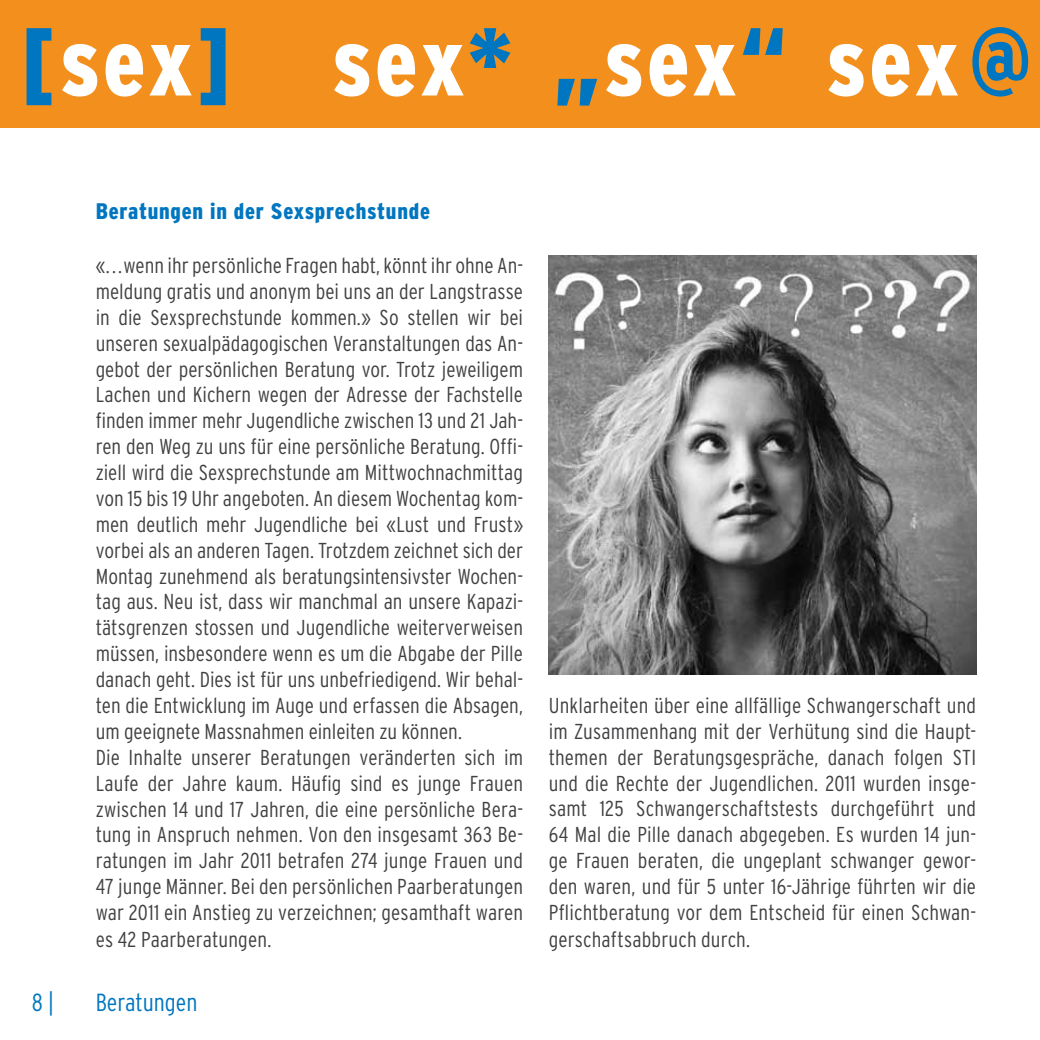
<style>
.page{position:relative;width:1040px;height:1040px;background:#fff}
.page>*{position:absolute;margin:0;border:0;box-sizing:border-box;transform-origin:0 0}
.t1{font:300 condensed 24.75px "Interstate";color:#0076c0}
.t2{font:900 condensed 22.5px "Interstate";letter-spacing:.035em;color:#0076c0}
.t3{font:300 condensed 21.6px/25.9px "Interstate";color:#414042}
</style>
<div class="page">
<div style="left:0;top:0;width:1040px;height:128px;background:#f3901d"></div>
<svg style="left:828px;top:44px;width:35px;height:53px"></svg>
<svg style="left:872px;top:44px;width:37px;height:53px"></svg>
<svg style="left:916px;top:45px;width:42px;height:50px"></svg>
<svg style="left:972px;top:27px;width:56px;height:70px"></svg>
<svg style="left:606px;top:44px;width:35px;height:53px"></svg>
<svg style="left:649px;top:44px;width:38px;height:53px"></svg>
<svg style="left:693px;top:45px;width:42px;height:50px"></svg>
<svg style="left:62px;top:44px;width:35px;height:53px"></svg>
<svg style="left:106px;top:44px;width:37px;height:53px"></svg>
<svg style="left:149px;top:45px;width:43px;height:50px"></svg>
<svg style="left:334px;top:44px;width:35px;height:53px"></svg>
<svg style="left:377px;top:44px;width:38px;height:53px"></svg>
<svg style="left:421px;top:28px;width:89px;height:67px"></svg>
<svg style="left:557px;top:79px;width:40px;height:27px"></svg>
<svg style="left:743px;top:28px;width:39px;height:27px"></svg>
<svg style="left:27px;top:28px;width:24px;height:77px"></svg>
<svg style="left:201px;top:28px;width:24px;height:77px"></svg>
<img style="left:549px;top:255px;width:427px;height:419px">
<p class="t2" style="left:96px;top:199px;width:336px">Beratungen in der Sexsprechstunde</p>
<p class="t3" style="left:96px;top:252px;width:429px">«...wenn ihr persönliche Fragen habt, könnt ihr ohne An&shy;meldung gratis und anonym bei uns an der Langstrasse in die Sexsprechstunde kommen.» So stellen wir bei unseren sexualpädagogischen Veranstaltungen das An&shy;gebot der persönlichen Beratung vor. Trotz jeweiligem Lachen und Kichern wegen der Adresse der Fachstelle finden immer mehr Jugendliche zwischen 13 und 21 Jah&shy;ren den Weg zu uns für eine persönliche Beratung. Offi&shy;ziell wird die Sexsprechstunde am Mittwochnachmittag von 15 bis 19 Uhr angeboten. An diesem Wochentag kom&shy;men deutlich mehr Jugendliche bei «Lust und Frust» vorbei als an anderen Tagen. Trotzdem zeichnet sich der Montag zunehmend als beratungsintensivster Wochen&shy;tag aus. Neu ist, dass wir manchmal an unsere Kapazi&shy;tätsgrenzen stossen und Jugendliche weiterverweisen müssen, insbesondere wenn es um die Abgabe der Pille danach geht. Dies ist für uns unbefriedigend. Wir behal&shy;ten die Entwicklung im Auge und erfassen die Absagen, um geeignete Massnahmen einleiten zu können.<br>Die Inhalte unserer Beratungen veränderten sich im Laufe der Jahre kaum. Häufig sind es junge Frauen zwischen 14 und 17 Jahren, die eine persönliche Bera&shy;tung in Anspruch nehmen. Von den insgesamt 363 Be&shy;ratungen im Jahr 2011 betrafen 274 junge Frauen und 47 junge Männer. Bei den persönlichen Paarberatungen war 2011 ein Anstieg zu verzeichnen; gesamthaft waren es 42 Paarberatungen.</p>
<p class="t1" style="left:32px;top:988px;width:24px">8 |</p>
<p class="t1" style="left:96px;top:988px;width:103px">Beratungen</p>
<p class="t3" style="left:549px;top:692px;width:429px;text-align:justify">Unklarheiten über eine allfällige Schwangerschaft und im Zusammenhang mit der Verhütung sind die Haupt&shy;themen der Beratungsgespräche, danach folgen STI und die Rechte der Jugendlichen. 2011 wurden insge&shy;samt 125 Schwangerschaftstests durchgeführt und 64 Mal die Pille danach abgegeben. Es wurden 14 jun&shy;ge Frauen beraten, die ungeplant schwanger gewor&shy;den waren, und für 5 unter 16-Jährige führten wir die Pflichtberatung vor dem Entscheid für einen Schwan&shy;gerschaftsabbruch durch.</p>
</div>
